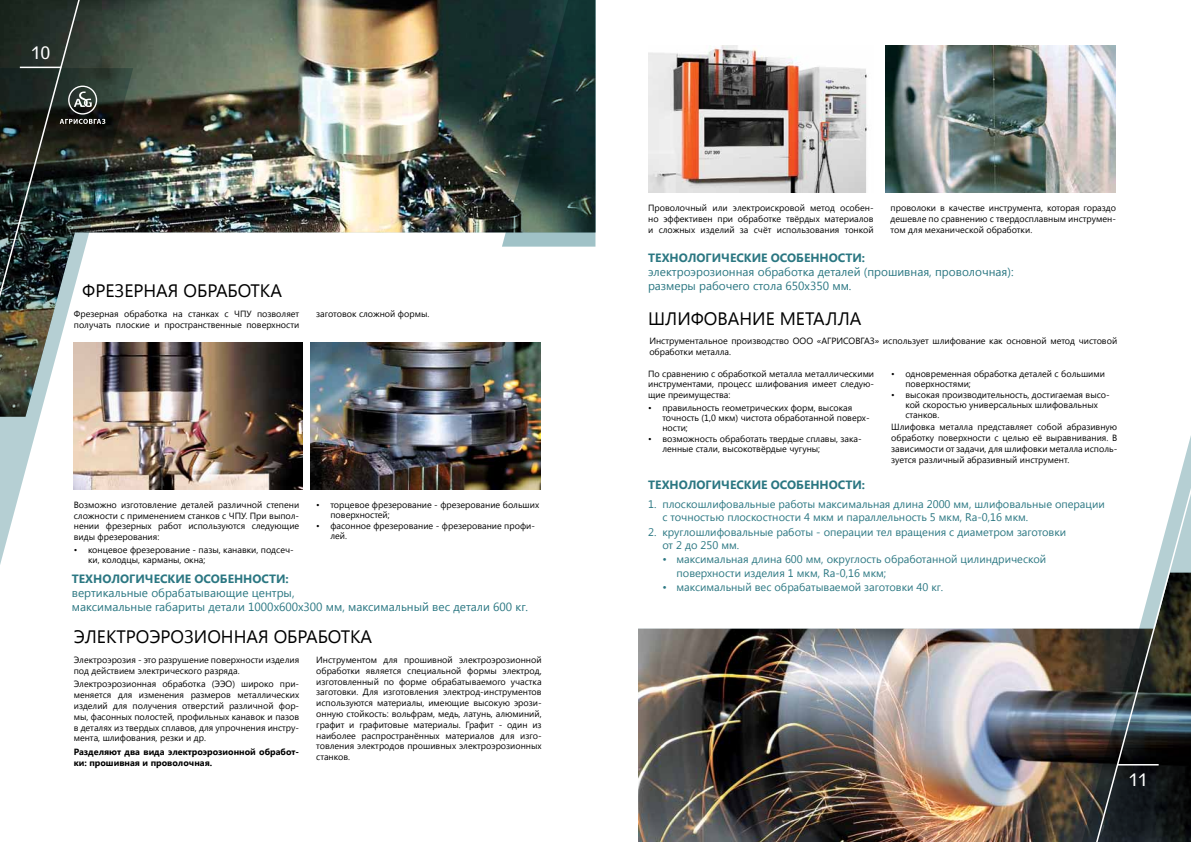
<style>
.page{position:relative;width:1191px;height:842px;background:#fff}
.page>*{position:absolute;margin:0;border:0;box-sizing:border-box;transform-origin:0 0}
.t1{font:18px "Segoe UI";color:#000}
.t2{font:18px "Story";color:#fff}
.t3{font:700 12px "Segoe UI";color:#2b7782}
.t4{font:11.8px/14.2px "Segoe UI";color:#2b7782}
.t5{font:11px/13.2px "Segoe UI";color:#2b7782}
.t6{font:9px/10.8px "Segoe UI";color:#000}
.t7{font:700 9px/10.8px "Segoe UI";color:#000}
</style>
<div class="page">
<img style="left:105px;top:0;width:436px;height:417px">
<img style="left:638px;top:628px;width:441px;height:214px">
<svg style="left:0;top:68px;width:133px;height:497px"></svg>
<svg style="left:1079px;top:436px;width:112px;height:406px"></svg>
<svg style="left:502px;top:0;width:94px;height:247px;background:#243d3c"></svg>
<img style="left:0;top:0;width:105px;height:403px">
<svg style="left:1092px;top:454px;width:99px;height:388px"></svg>
<hr style="left:1117px;top:764px;width:41px;height:1px;background:#fff">
<img style="left:73px;top:342px;width:230px;height:148px">
<img style="left:311px;top:342px;width:229px;height:148px">
<img style="left:648px;top:45px;width:219px;height:148px">
<img style="left:885px;top:45px;width:230px;height:148px">
<h1 class="t2" style="left:31px;top:42px;width:21px">10</h1>
<h1 class="t1" style="left:82px;top:278px;width:25px">Фрезерная</h1>
<h1 class="t1" style="left:183px;top:278px;width:12px">обработка</h1>
<p class="t6" style="left:74px;top:308px;width:227px">Фрезерная обработка на станках с ЧПУ позволяет получать плоские и пространственные поверхности</p>
<p class="t6" style="left:316px;top:308px;width:115px">заготовок сложной формы.</p>
<p class="t6" style="left:74px;top:499px;width:227px;text-align:justify">Возможно изготовление деталей различной степени сложности с применением станков с ЧПУ. При выпол&shy;нении фрезерных работ используются следующие виды фрезерования:</p>
<p class="t6" style="left:88px;top:544px;width:207px;line-height:10px;text-indent:-14px">• концевое фрезерование - пазы, канавки, подсеч&shy;ки, колодцы, карманы, окна;</p>
<p class="t6" style="left:330px;top:499px;width:210px;line-height:10px;text-indent:-14px">• торцевое фрезерование - фрезерование больших поверхностей;</p>
<p class="t6" style="left:330px;top:521px;width:206px;line-height:10px;text-indent:-14px">• фасонное фрезерование - фрезерование профи&shy;лей.</p>
<h2 class="t3" style="left:72px;top:570px;width:218px">ТЕХНОЛОГИЧЕСКИЕ ОСОБЕННОСТИ:</h2>
<h3 class="t4" style="left:72px;top:585px;width:457px">вертикальные обрабатывающие центры,<br>максимальные габариты детали 1000x600x300 мм, максимальный вес детали 600 кг.</h3>
<h1 class="t1" style="left:74px;top:624px;width:24px">Электроэрозионная</h1>
<h1 class="t1" style="left:274px;top:624px;width:12px">обработка</h1>
<p class="t6" style="left:74px;top:654px;width:227px">Электроэрозия - это разрушение поверхности изделия под действием электрического разряда.</p>
<p class="t6" style="left:74px;top:678px;width:227px;text-align:justify">Электроэрозионная обработка (ЭЭО) широко при&shy;меняется для изменения размеров металлических изделий для получения отверстий различной фор&shy;мы, фасонных полостей, профильных канавок и пазов в деталях из твердых сплавов, для упрочнения инстру&shy;мента, шлифования, резки и др.</p>
<p class="t7" style="left:74px;top:746px;width:227px">Разделяют два вида электроэрозионной обработ&shy;ки: прошивная и проволочная.</p>
<p class="t6" style="left:316px;top:654px;width:227px;text-align:justify">Инструментом для прошивной электроэрозионной обработки является специальной формы электрод, изготовленный по форме обрабатываемого участка заготовки. Для изготовления электрод-инструментов используются материалы, имеющие высокую эрози&shy;онную стойкость: вольфрам, медь, латунь, алюминий, графит и графитовые материалы. Графит - один из наиболее распространённых материалов для изго&shy;товления электродов прошивных электроэрозионных станков.</p>
<p class="t6" style="left:648px;top:202px;width:227px;text-align:justify">Проволочный или электроискровой метод особен&shy;но эффективен при обработке твёрдых материалов и сложных изделий за счёт использования тонкой</p>
<p class="t6" style="left:890px;top:202px;width:227px;text-align:justify">проволоки в качестве инструмента, которая гораздо дешевле по сравнению с твердосплавным инструмен&shy;том для механической обработки.</p>
<h2 class="t3" style="left:648px;top:249px;width:218px">ТЕХНОЛОГИЧЕСКИЕ ОСОБЕННОСТИ:</h2>
<h3 class="t4" style="left:648px;top:264px;width:367px">электроэрозионная обработка деталей (прошивная, проволочная): размеры рабочего стола 650х350 мм.</h3>
<h1 class="t1" style="left:648px;top:306px;width:31px">Шлифование</h1>
<h1 class="t1" style="left:780px;top:306px;width:13px">металла</h1>
<p class="t6" style="left:649px;top:335px;width:469px">Инструментальное производство ООО «АГРИСОВГАЗ» использует шлифование как основной метод чистовой обработки металла.</p>
<p class="t6" style="left:648px;top:368px;width:227px;text-align:justify">По сравнению с обработкой металла металлическими инструментами, процесс шлифования имеет следую&shy;щие преимущества:</p>
<p class="t6" style="left:662px;top:402px;width:209px;line-height:10px;text-indent:-14px">• правильность геометрических форм, высокая точность (1,0 мкм) чистота обработанной поверх&shy;ности;</p>
<p class="t6" style="left:662px;top:434px;width:201px;line-height:10px;text-indent:-14px">• возможность обработать твердые сплавы, зака&shy;ленные стали, высокотвёрдые чугуны;</p>
<p class="t6" style="left:905px;top:368px;width:201px;line-height:10px;text-indent:-14px">• одновременная обработка деталей с большими поверхностями;</p>
<p class="t6" style="left:905px;top:389px;width:206px;line-height:10px;text-indent:-14px">• высокая производительность, достигаемая высо&shy;кой скоростью универсальных шлифовальных станков.</p>
<p class="t6" style="left:891px;top:421px;width:227px;text-align:justify">Шлифовка металла представляет собой абразивную обработку поверхности с целью её выравнивания. В зависимости от задачи, для шлифовки металла исполь&shy;зуется различный абразивный инструмент.</p>
<h2 class="t3" style="left:648px;top:476px;width:218px">ТЕХНОЛОГИЧЕСКИЕ ОСОБЕННОСТИ:</h2>
<p class="t5" style="left:662px;top:497px;width:444px;text-indent:-14px">1. плоскошлифовальные работы максимальная длина 2000 мм, шлифовальные операции с точностью плоскостности 4 мкм и параллельность 5 мкм, Ra-0,16 мкм.</p>
<p class="t5" style="left:662px;top:524px;width:405px;text-indent:-14px">2. круглошлифовальные работы - операции тел вращения с диаметром заготовки от 2 до 250 мм.</p>
<p class="t5" style="left:676px;top:552px;width:371px;text-indent:-14px">• максимальная длина 600 мм, округлость обработанной цилиндрической поверхности изделия 1 мкм, Ra-0,16 мкм;</p>
<p class="t5" style="left:662px;top:580px;width:282px">• максимальный вес обрабатываемой заготовки 40 кг.</p>
<h1 class="t2" style="left:1128px;top:768px;width:21px">11</h1>
</div>
